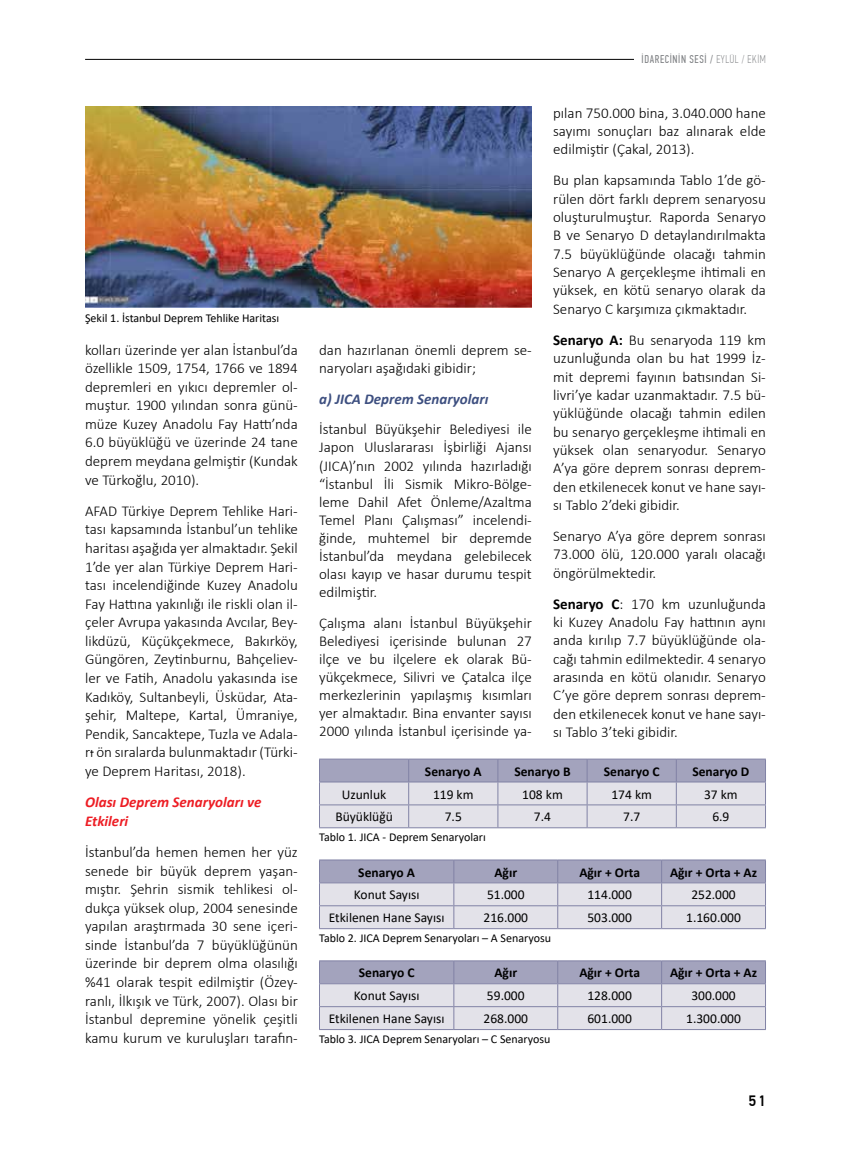
<style>
.page{position:relative;width:851px;height:1149px;background:#fff}
.page>*{position:absolute;margin:0;border:0;box-sizing:border-box;transform-origin:0 0}
.t1{font:300 15px/18.6px "Calibri";color:#000;text-align:justify}
.t2{font:italic 700 15px/18.6px "Calibri";color:#ed1d24}
.t3{font:italic 700 15px "Calibri";color:#3d4f80}
.t4{font:500 15px "PF Din Text Pro";color:#000}
.t5{font:13.5px "Calibri";color:#000}
.t6{font:700 13.5px "Calibri";color:#000}
.t7{font:12px "Calibri";color:#000}
.t8{font:11.25px "PF Din Text Comp Pro";letter-spacing:.055em;color:#808285}
.s1{font-weight:100}
.s2{font-weight:700}
</style>
<div class="page">
<hr style="left:85px;top:59px;width:549px;height:1px;background:#000">
<img style="left:85px;top:106px;width:446px;height:201px">
<svg style="left:319px;top:758px;width:447px;height:69px;background:#c9c9d7"></svg>
<hr style="left:319px;top:827px;width:89px;height:1px;background:#8182a5">
<hr style="left:408px;top:827px;width:90px;height:1px;background:#8182a5">
<hr style="left:498px;top:827px;width:89px;height:1px;background:#8182a5">
<hr style="left:587px;top:827px;width:89px;height:1px;background:#8182a5">
<hr style="left:676px;top:827px;width:89px;height:1px;background:#8182a5">
<svg style="left:319px;top:859px;width:447px;height:69px;background:#c9c9d7"></svg>
<hr style="left:319px;top:928px;width:135px;height:1px;background:#8182a5">
<hr style="left:454px;top:928px;width:103px;height:1px;background:#8182a5">
<hr style="left:557px;top:928px;width:104px;height:1px;background:#8182a5">
<hr style="left:661px;top:928px;width:104px;height:1px;background:#8182a5">
<svg style="left:319px;top:960px;width:447px;height:69px;background:#c9c8d7"></svg>
<hr style="left:319px;top:1028px;width:135px;height:1px;background:#8182a5">
<hr style="left:454px;top:1028px;width:103px;height:1px;background:#8182a5">
<hr style="left:557px;top:1028px;width:104px;height:1px;background:#8182a5">
<hr style="left:661px;top:1028px;width:104px;height:1px;background:#8182a5">
<p class="t7" style="left:85px;top:309px;width:196px">Şekil 1. İstanbul Deprem Tehlike Haritası</p>
<p class="t1" style="left:85px;top:340px;width:214px">kolları üzerinde yer alan İstanbul’da özellikle 1509, 1754, 1766 ve 1894 depremleri en yıkıcı depremler ol&shy;muştur. 1900 yılından sonra günü&shy;müze Kuzey Anadolu Fay Hattı’nda 6.0 büyüklüğü ve üzerinde 24 tane deprem meydana gelmiştir (Kundak ve Türkoğlu, 2010).</p>
<p class="t1" style="left:85px;top:501px;width:214px">AFAD Türkiye Deprem Tehlike Hari&shy;tası kapsamında İstanbul’un tehlike haritası aşağıda yer almaktadır. Şekil 1’de yer alan Türkiye Deprem Hari&shy;tası incelendiğinde Kuzey Anadolu Fay Hattına yakınlığı ile riskli olan il&shy;çeler Avrupa yakasında Avcılar, Bey&shy;likdüzü, Küçükçekmece, Bakırköy, Güngören, Zeytinburnu, Bahçeliev&shy;ler ve Fatih, Anadolu yakasında ise Kadıköy, Sultanbeyli, Üsküdar, Ata&shy;şehir, Maltepe, Kartal, Ümraniye, Pendik, Sancaktepe, Tuzla ve Adala&shy;rı ön sıralarda bulunmaktadır (Türki&shy;ye Deprem Haritası, 2018).</p>
<p class="t2" style="left:85px;top:792px;width:178px">Olası Deprem Senaryoları ve<br>Etkileri</p>
<p class="t1" style="left:85px;top:842px;width:214px">İstanbul’da hemen hemen her yüz senede bir büyük deprem yaşan&shy;mıştır. Şehrin sismik tehlikesi ol&shy;dukça yüksek olup, 2004 senesinde yapılan araştırmada 30 sene içeri&shy;sinde İstanbul’da 7 büyüklüğünün üzerinde bir deprem olma olasılığı %41 olarak tespit edilmiştir (Özey&shy;ranlı, İlkışık ve Türk, 2007). Olası bir İstanbul depremine yönelik çeşitli kamu kurum ve kuruluşları tarafın-</p>
<p class="t1" style="left:319px;top:340px;width:214px;line-height:18px">dan hazırlanan önemli deprem se&shy;naryoları aşağıdaki gibidir;</p>
<p class="t3" style="left:319px;top:388px;width:171px">a) JICA Deprem Senaryoları</p>
<p class="t1" style="left:319px;top:420px;width:214px;line-height:18px">İstanbul Büyükşehir Belediyesi ile Japon Uluslararası İşbirliği Ajansı (JICA)’nın 2002 yılında hazırladığı “İstanbul İli Sismik Mikro-Bölge&shy;leme Dahil Afet Önleme/Azaltma Temel Planı Çalışması” incelendi&shy;ğinde, muhtemel bir depremde İstanbul’da meydana gelebilecek olası kayıp ve hasar durumu tespit edilmiştir.</p>
<p class="t1" style="left:319px;top:613px;width:214px;line-height:18px">Çalışma alanı İstanbul Büyükşehir Belediyesi içerisinde bulunan 27 ilçe ve bu ilçelere ek olarak Bü&shy;yükçekmece, Silivri ve Çatalca ilçe merkezlerinin yapılaşmış kısımları yer almaktadır. Bina envanter sayısı 2000 yılında İstanbul içerisinde ya-</p>
<p class="t8" style="left:641px;top:53px;width:126px">İDARECİNİN SESİ / <span class="s1">EYLÜL / EKİM</span></p>
<p class="t1" style="left:553px;top:103px;width:214px">pılan 750.000 bina, 3.040.000 hane sayımı sonuçları baz alınarak elde edilmiştir (Çakal, 2013).</p>
<p class="t1" style="left:553px;top:171px;width:214px">Bu plan kapsamında Tablo 1’de gö&shy;rülen dört farklı deprem senaryosu oluşturulmuştur. Raporda Senaryo B ve Senaryo D detaylandırılmakta 7.5 büyüklüğünde olacağı tahmin Senaryo A gerçekleşme ihtimali en yüksek, en kötü senaryo olarak da Senaryo C karşımıza çıkmaktadır.</p>
<p class="t1" style="left:553px;top:330px;width:214px"><span class="s2">Senaryo A:</span> Bu senaryoda 119 km uzunluğunda olan bu hat 1999 İz&shy;mit depremi fayının batısından Si&shy;livri’ye kadar uzanmaktadır. 7.5 bü&shy;yüklüğünde olacağı tahmin edilen bu senaryo gerçekleşme ihtimali en yüksek olan senaryodur. Senaryo A’ya göre deprem sonrası deprem&shy;den etkilenecek konut ve hane sayı&shy;sı Tablo 2’deki gibidir.</p>
<p class="t1" style="left:553px;top:526px;width:214px">Senaryo A’ya göre deprem sonrası 73.000 ölü, 120.000 yaralı olacağı öngörülmektedir.</p>
<p class="t1" style="left:553px;top:594px;width:214px"><span class="s2">Senaryo C</span>: 170 km uzunluğunda ki Kuzey Anadolu Fay hattının aynı anda kırılıp 7.7 büyüklüğünde ola&shy;cağı tahmin edilmektedir. 4 senaryo arasında en kötü olanıdır. Senaryo C’ye göre deprem sonrası deprem&shy;den etkilenecek konut ve hane sayı&shy;sı Tablo 3’teki gibidir.</p>
<p class="t6" style="left:425px;top:761px;width:58px">Senaryo A</p>
<p class="t6" style="left:514px;top:761px;width:58px">Senaryo B</p>
<p class="t6" style="left:603px;top:761px;width:57px">Senaryo C</p>
<p class="t6" style="left:692px;top:761px;width:59px">Senaryo D</p>
<p class="t5" style="left:342px;top:784px;width:46px">Uzunluk</p>
<p class="t5" style="left:433px;top:784px;width:42px">119 km</p>
<p class="t5" style="left:522px;top:784px;width:42px">108 km</p>
<p class="t5" style="left:611px;top:784px;width:42px">174 km</p>
<p class="t5" style="left:704px;top:784px;width:35px">37 km</p>
<p class="t5" style="left:335px;top:807px;width:59px">Büyüklüğü</p>
<p class="t5" style="left:444px;top:807px;width:19px">7.5</p>
<p class="t5" style="left:534px;top:807px;width:19px">7.4</p>
<p class="t5" style="left:623px;top:807px;width:19px">7.7</p>
<p class="t5" style="left:712px;top:807px;width:19px">6.9</p>
<p class="t7" style="left:319px;top:828px;width:168px">Tablo 1. JICA - Deprem Senaryoları</p>
<p class="t6" style="left:358px;top:862px;width:58px">Senaryo A</p>
<p class="t6" style="left:494px;top:862px;width:24px">Ağır</p>
<p class="t6" style="left:579px;top:862px;width:62px">Ağır + Orta</p>
<p class="t6" style="left:670px;top:862px;width:89px">Ağır + Orta + Az</p>
<p class="t5" style="left:354px;top:885px;width:67px">Konut Sayısı</p>
<p class="t5" style="left:487px;top:885px;width:39px">51.000</p>
<p class="t5" style="left:587px;top:885px;width:46px">114.000</p>
<p class="t5" style="left:691px;top:885px;width:46px">252.000</p>
<p class="t5" style="left:329px;top:908px;width:117px">Etkilenen Hane Sayısı</p>
<p class="t5" style="left:483px;top:908px;width:46px">216.000</p>
<p class="t5" style="left:587px;top:908px;width:46px">503.000</p>
<p class="t5" style="left:686px;top:908px;width:56px">1.160.000</p>
<p class="t7" style="left:319px;top:929px;width:233px">Tablo 2. JICA Deprem Senaryoları – A Senaryosu</p>
<p class="t6" style="left:359px;top:963px;width:57px">Senaryo C</p>
<p class="t6" style="left:494px;top:963px;width:24px">Ağır</p>
<p class="t6" style="left:579px;top:963px;width:62px">Ağır + Orta</p>
<p class="t6" style="left:670px;top:963px;width:89px">Ağır + Orta + Az</p>
<p class="t5" style="left:354px;top:986px;width:67px">Konut Sayısı</p>
<p class="t5" style="left:487px;top:986px;width:39px">59.000</p>
<p class="t5" style="left:587px;top:986px;width:46px">128.000</p>
<p class="t5" style="left:691px;top:986px;width:46px">300.000</p>
<p class="t5" style="left:329px;top:1008px;width:117px">Etkilenen Hane Sayısı</p>
<p class="t5" style="left:483px;top:1008px;width:46px">268.000</p>
<p class="t5" style="left:587px;top:1008px;width:46px">601.000</p>
<p class="t5" style="left:686px;top:1008px;width:56px">1.300.000</p>
<p class="t7" style="left:319px;top:1029px;width:233px">Tablo 3. JICA Deprem Senaryoları – C Senaryosu</p>
<p class="t4" style="left:748px;top:1091px;width:19px">51</p>
</div>
